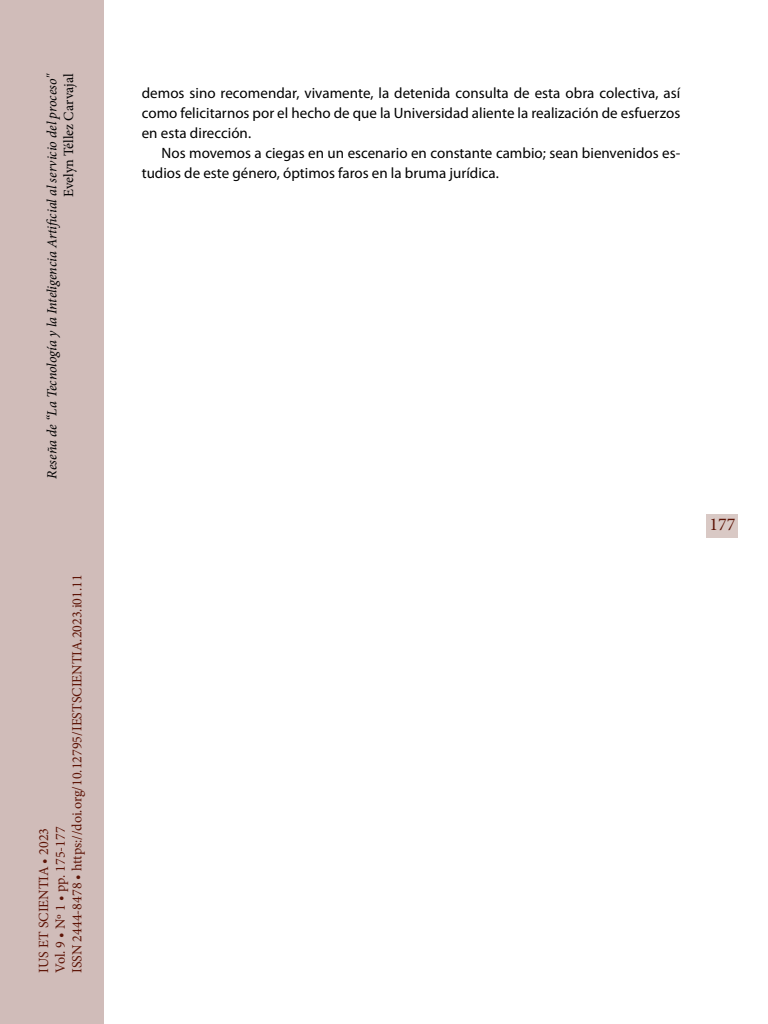
<style>
.page{position:relative;width:768px;height:1024px;background:#fff}
.page>*{position:absolute;margin:0;border:0;box-sizing:border-box;transform-origin:0 0}
.t1{font:18px "Minion Pro";color:#5d1305}
._00_bsc{font:15px/20px "Myriad Pro";color:#000;text-align:justify}
.t2{font:14px/16.8px "Minion Pro";color:#5d1305}
.t3{font:italic 14px "Minion Pro";letter-spacing:-.005em;color:#000}
.t4{font:14px "Minion Pro";letter-spacing:-.005em;color:#000}
</style>
<div class="page">
<div style="left:0;top:0;width:103px;height:1024px;background:#d0bcb9"></div>
<div style="left:707px;top:514px;width:31px;height:24px;background:#d9c9c5"></div>
<p class="t3" style="left:42px;top:479px;width:407px;rotate:-90deg">Reseña de “La Tecnología y la Inteligencia Artificial al servicio del proceso"</p>
<p class="t4" style="left:59px;top:197px;width:124px;rotate:-90deg">Evelyn Téllez Carvajal</p>
<p class="t2" style="left:35px;top:973px;width:400px;rotate:-90deg">IUS ET SCIENTIA • 2023<br>Vol. 9 • Nº 1 • pp. 175-177<br>ISSN 2444-8478 • https://doi.org/10.12795/IESTSCIENTIA.2023.i01.11</p>
<p class="_00_bsc" style="left:142px;top:83px;width:540px">demos sino recomendar, vivamente, la detenida consulta de esta obra colectiva, así como felicitarnos por el hecho de que la Universidad aliente la realización de esfuerzos en esta dirección.</p>
<p class="_00_bsc" style="left:142px;top:143px;width:540px;text-indent:20px">Nos movemos a ciegas en un escenario en constante cambio; sean bienvenidos es&shy;tudios de este género, óptimos faros en la bruma jurídica.</p>
<p class="t1" style="left:709px;top:512px;width:27px">177</p>
</div>
